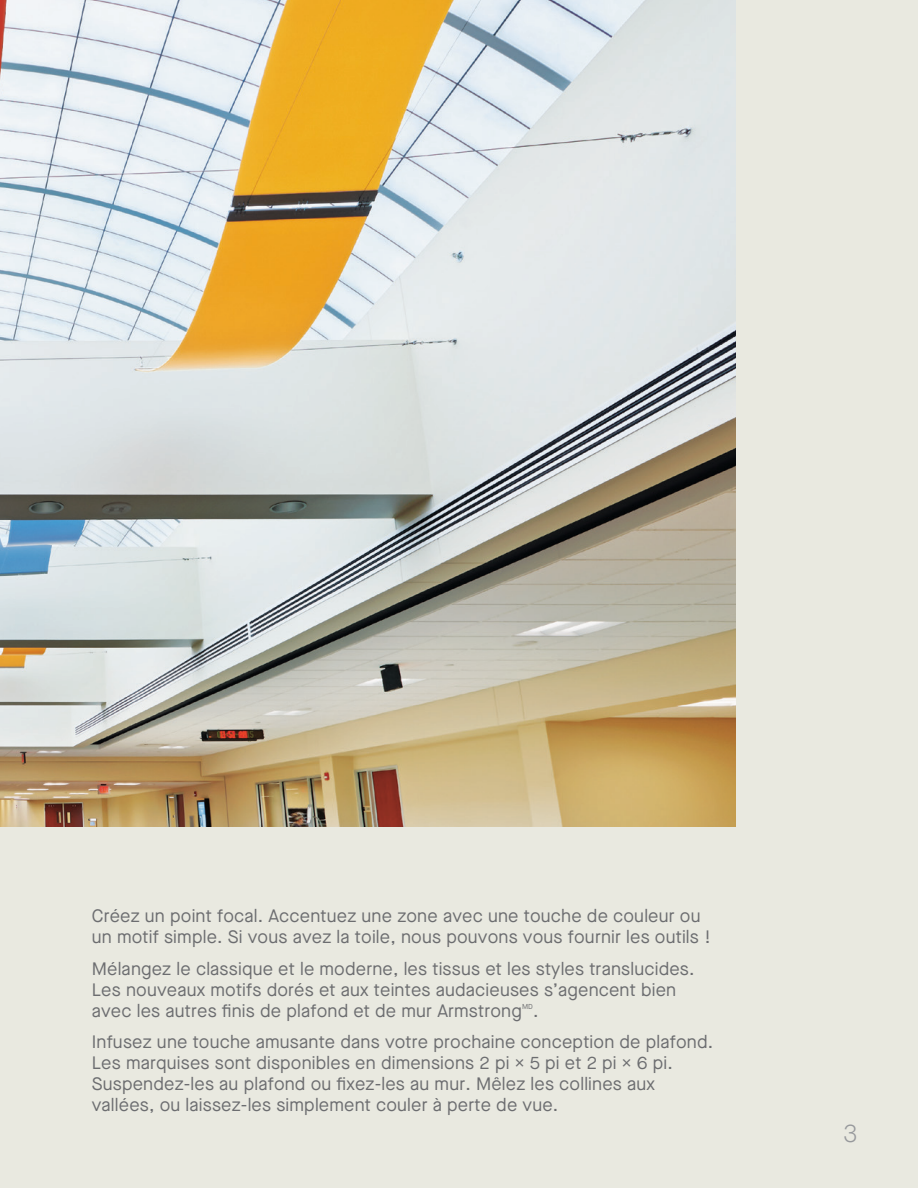
<style>
.page{position:relative;width:918px;height:1188px;background:#fff}
.page>*{position:absolute;margin:0;border:0;box-sizing:border-box;transform-origin:0 0}
.t1{font:300 25.5px "Maison Neue";color:#97999c}
.t2{font:18px/21px "Maison Neue";letter-spacing:.01em;color:#6c6d70}
.t3{font:7.2px "Maison Neue";color:#6c6d70}
</style>
<div class="page">
<div style="left:1px;top:0;width:917px;height:1188px;background:#e9e9e0"></div>
<img style="left:0;top:0;width:736px;height:826px">
<p class="t2" style="left:92px;top:905px;width:621px">Créez un point focal. Accentuez une zone avec une touche de couleur ou un motif simple. Si vous avez la toile, nous pouvons vous fournir les outils !</p>
<p class="t2" style="left:92px;top:958px;width:604px">Mélangez le classique et le moderne, les tissus et les styles translucides.<br>Les nouveaux motifs dorés et aux teintes audacieuses s’agencent bien avec les autres finis de plafond et de mur Armstrong</p>
<p class="t3" style="left:522px;top:1001px;width:12px">MD</p>
<p class="t2" style="left:533px;top:1000px;width:7px">.</p>
<p class="t2" style="left:92px;top:1032px;width:623px">Infusez une touche amusante dans votre prochaine conception de plafond.<br>Les marquises sont disponibles en dimensions 2 pi × 5 pi et 2 pi × 6 pi.<br>Suspendez-les au plafond ou fixez-les au mur. Mêlez les collines aux vallées, ou laissez-les simplement couler à perte de vue.</p>
<p class="t1" style="left:843px;top:1117px;width:16px">3</p>
</div>
